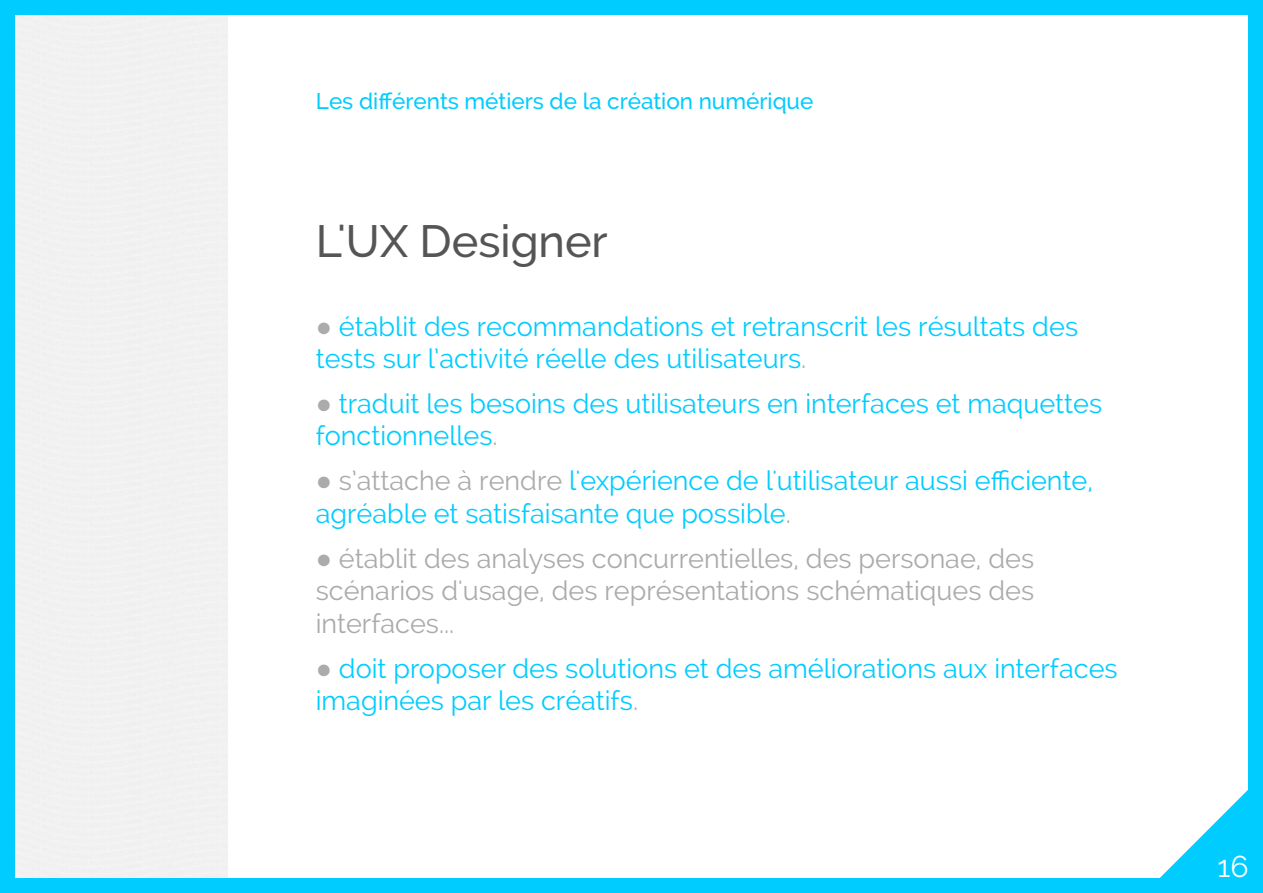
<style>
.page{position:relative;width:1263px;height:893px;background:#fff}
.page>*{position:absolute;margin:0;border:0;box-sizing:border-box;transform-origin:0 0}
.t1{font:500 45px "Raleway";color:#555556}
.t2{font:30px "Raleway";color:#fff}
.t3{font:27px/32.4px "Raleway";color:#0cf}
.t4{font:27px/32.4px "Raleway";color:#acabac;text-align:justify}
.t5{font:500 22.5px "Raleway";color:#0cf}
.s1{font-family:"Arial";color:#acabac}
.s2{color:#acabac}
.s3{font-family:"Arial"}
</style>
<div class="page">
<div style="left:0;top:0;width:1263px;height:893px;border:15px solid #0cf"></div>
<svg style="left:1145px;top:775px;width:118px;height:118px"></svg>
<p class="t5" style="left:316px;top:88px;width:499px">Les différents métiers de la création numérique</p>
<h1 class="t1" style="left:316px;top:215px;width:294px">L'UX Designer</h1>
<p class="t3" style="left:316px;top:310px;width:764px"><span class="s1">●</span> établit des recommandations et retranscrit les résultats des tests sur l’activité réelle des utilisateurs<span class="s2">.</span></p>
<p class="t3" style="left:316px;top:387px;width:788px"><span class="s1">●</span> traduit les besoins des utilisateurs en interfaces et maquettes fonctionnelles<span class="s2">.</span></p>
<p class="t3" style="left:316px;top:465px;width:779px"><span class="s1">●</span> <span class="s2">s’attache à rendre</span> l'expérience de l'utilisateur aussi efficiente, agréable et satisfaisante que possible<span class="s2">.</span></p>
<p class="t4" style="left:316px;top:542px;width:720px"><span class="s3">●</span> établit des analyses concurrentielles, des personae, des scénarios d'usage, des représentations schématiques des interfaces...</p>
<p class="t3" style="left:316px;top:652px;width:803px"><span class="s1">●</span> doit proposer des solutions et des améliorations aux interfaces imaginées par les créatifs<span class="s2">.</span></p>
<p class="t2" style="left:1217px;top:849px;width:33px">16</p>
</div>
